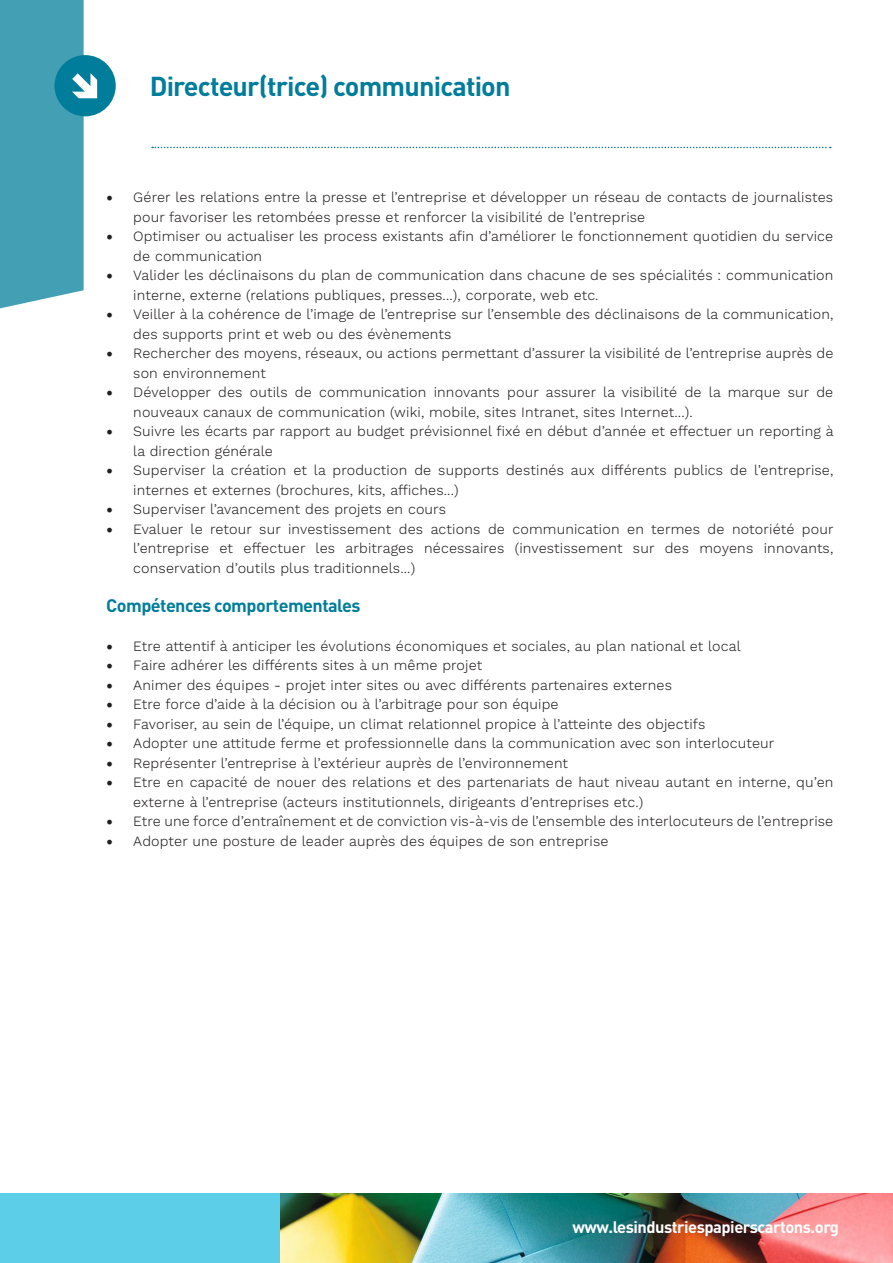
<style>
.page{position:relative;width:893px;height:1263px;background:#fff}
.page>*{position:absolute;margin:0;border:0;box-sizing:border-box;transform-origin:0 0}
.t1{font:700 27px "DINOT";letter-spacing:-.03em;color:#007d9b}
.t2{font:700 18px "DINOT";letter-spacing:-.03em;color:#007d9b}
.t3{font:700 16.5px "DINOT";letter-spacing:-.03em;color:#fff}
.t4{font:300 14.25px/19.5px "Work Sans";letter-spacing:.01em;color:#231f20}
.s1{font-family:"Minion Pro";font-weight:400;font-size:18px}
</style>
<div class="page">
<div style="left:54px;top:55px;width:62px;height:61px;background:#007d9b;border-radius:50%"></div>
<svg style="left:0;top:0;width:97px;height:309px"></svg>
<svg style="left:152px;top:147px;width:679px;height:1px"></svg>
<div style="left:0;top:1193px;width:893px;height:70px;background:#5ccee8"></div>
<img style="left:281px;top:1193px;width:612px;height:70px">
<p class="t1" style="left:150px;top:67px;width:362px">Directeur(trice) communication</p>
<p class="t4" style="left:133px;top:188px;width:701px;text-indent:-27px"><span class="s1">•</span> Gérer les relations entre la presse et l’entreprise et développer un réseau de contacts de journalistes pour favoriser les retombées presse et renforcer la visibilité de l’entreprise</p>
<p class="t4" style="left:133px;top:227px;width:701px;text-indent:-27px"><span class="s1">•</span> Optimiser ou actualiser les process existants afin d’améliorer le fonctionnement quotidien du service de communication</p>
<p class="t4" style="left:133px;top:266px;width:702px;text-indent:-27px"><span class="s1">•</span> Valider les déclinaisons du plan de communication dans chacune de ses spécialités : communication interne, externe (relations publiques, presses...), corporate, web etc.</p>
<p class="t4" style="left:133px;top:305px;width:701px;text-indent:-27px"><span class="s1">•</span> Veiller à la cohérence de l’image de l’entreprise sur l’ensemble des déclinaisons de la communication, des supports print et web ou des évènements</p>
<p class="t4" style="left:133px;top:344px;width:702px;text-indent:-27px"><span class="s1">•</span> Rechercher des moyens, réseaux, ou actions permettant d’assurer la visibilité de l’entreprise auprès de son environnement</p>
<p class="t4" style="left:133px;top:383px;width:701px;text-indent:-27px"><span class="s1">•</span> Développer des outils de communication innovants pour assurer la visibilité de la marque sur de nouveaux canaux de communication (wiki, mobile, sites Intranet, sites Internet...).</p>
<p class="t4" style="left:133px;top:422px;width:702px;text-indent:-27px"><span class="s1">•</span> Suivre les écarts par rapport au budget prévisionnel fixé en début d’année et effectuer un reporting à la direction générale</p>
<p class="t4" style="left:133px;top:461px;width:702px;text-indent:-27px"><span class="s1">•</span> Superviser la création et la production de supports destinés aux différents publics de l’entreprise, internes et externes (brochures, kits, affiches...)</p>
<p class="t4" style="left:106px;top:500px;width:341px"><span class="s1">•</span> Superviser l’avancement des projets en cours</p>
<p class="t4" style="left:133px;top:520px;width:702px;text-align:justify;text-indent:-27px"><span class="s1">•</span> Evaluer le retour sur investissement des actions de communication en termes de notoriété pour l’entreprise et effectuer les arbitrages nécessaires (investissement sur des moyens innovants, conservation d’outils plus traditionnels...)</p>
<p class="t2" style="left:106px;top:593px;width:256px">Compétences comportementales</p>
<p class="t4" style="left:106px;top:637px;width:636px"><span class="s1">•</span> Etre attentif à anticiper les évolutions économiques et sociales, au plan national et local</p>
<p class="t4" style="left:106px;top:656px;width:377px"><span class="s1">•</span> Faire adhérer les différents sites à un même projet</p>
<p class="t4" style="left:106px;top:676px;width:567px"><span class="s1">•</span> Animer des équipes - projet inter sites ou avec différents partenaires externes</p>
<p class="t4" style="left:106px;top:695px;width:454px"><span class="s1">•</span> Etre force d’aide à la décision ou à l’arbitrage pour son équipe</p>
<p class="t4" style="left:106px;top:715px;width:601px"><span class="s1">•</span> Favoriser, au sein de l’équipe, un climat relationnel propice à l’atteinte des objectifs</p>
<p class="t4" style="left:106px;top:734px;width:670px"><span class="s1">•</span> Adopter une attitude ferme et professionnelle dans la communication avec son interlocuteur</p>
<p class="t4" style="left:106px;top:754px;width:463px"><span class="s1">•</span> Représenter l’entreprise à l’extérieur auprès de l’environnement</p>
<p class="t4" style="left:133px;top:773px;width:702px;text-indent:-27px"><span class="s1">•</span> Etre en capacité de nouer des relations et des partenariats de haut niveau autant en interne, qu’en externe à l’entreprise (acteurs institutionnels, dirigeants d’entreprises etc.)</p>
<p class="t4" style="left:106px;top:812px;width:728px"><span class="s1">•</span> Etre une force d’entraînement et de conviction vis-à-vis de l’ensemble des interlocuteurs de l’entreprise</p>
<p class="t4" style="left:106px;top:832px;width:504px"><span class="s1">•</span> Adopter une posture de leader auprès des équipes de son entreprise</p>
<p class="t3" style="left:572px;top:1216px;width:268px">www.lesindustriespapierscartons.org</p>
</div>
